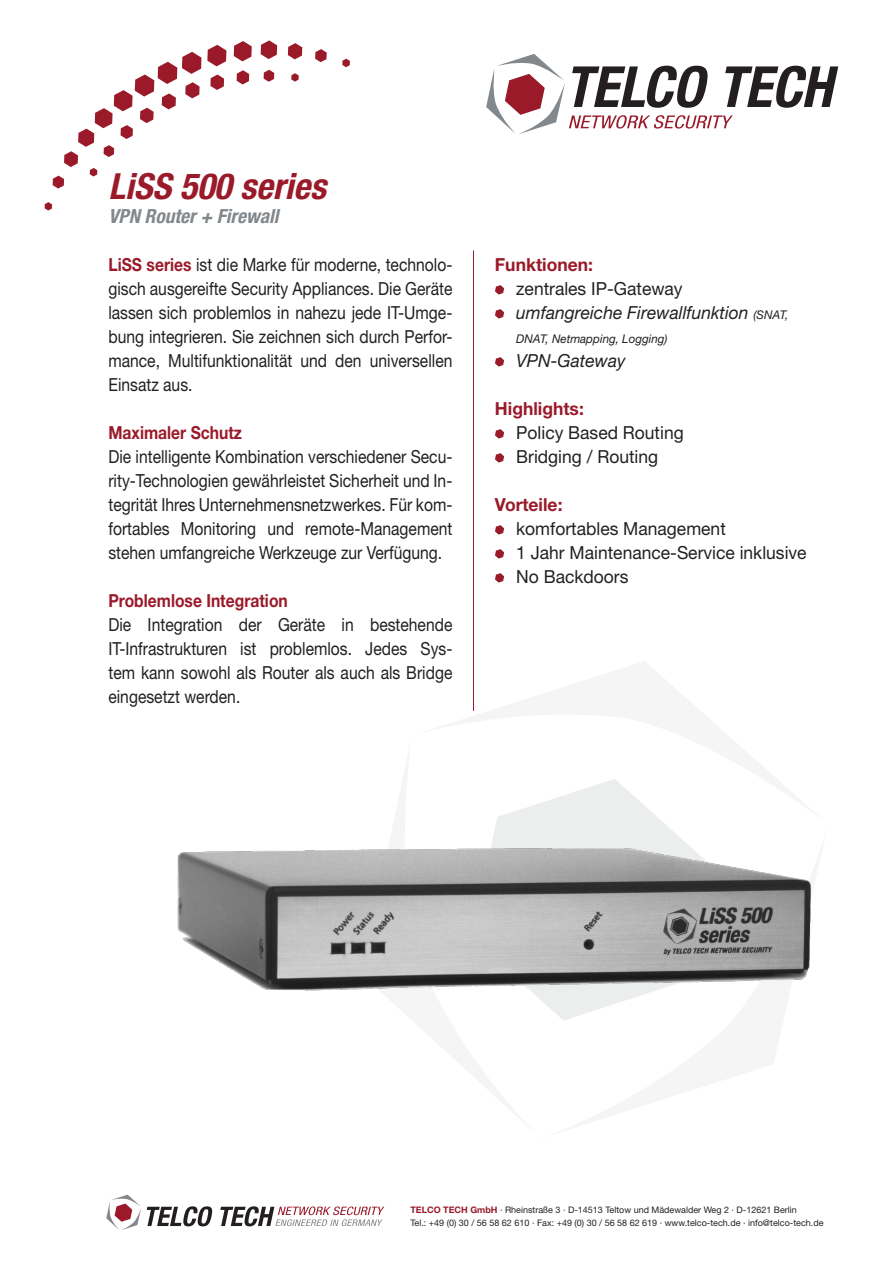
<style>
.page{position:relative;width:893px;height:1263px;background:#fff}
.page>*{position:absolute;margin:0;border:0;box-sizing:border-box;transform-origin:0 0}
.t1{font:italic 700 condensed 36px "Helvetica Neue LT Std";color:#9a1a2a}
.t2{font:italic 700 condensed 19.5px "Helvetica Neue LT Std";color:#83888c}
.t3{font:18px/24px "Helvetica Neue LT Std";color:#231f20;text-align:justify;scale:.87 1}
.t4{font:18px/24px "Helvetica Neue LT Std";color:#231f20}
.t5{font:italic 18px/24px "Helvetica Neue LT Std";color:#231f20}
.t6{font:700 18px "Helvetica Neue LT Std";color:#9a1a2a;scale:.87 1}
.t7{font:700 18px "Helvetica Neue LT Std";color:#9a1a2a}
.t8{font:italic 12px "Helvetica Neue LT Std";color:#231f20}
.t9{font:9px/12.6px "Helvetica Neue LT Std";color:#231f20}
.s1{font-weight:700;color:#9a1a2a}
.s2{font-style:normal}
.s3{font-size:12px}
</style>
<div class="page">
<svg style="left:497px;top:779px;width:163px;height:241px"></svg>
<svg style="left:495px;top:285px;width:9px;height:10px"></svg>
<svg style="left:495px;top:309px;width:9px;height:10px"></svg>
<svg style="left:495px;top:357px;width:9px;height:10px"></svg>
<svg style="left:495px;top:429px;width:9px;height:10px"></svg>
<svg style="left:495px;top:453px;width:9px;height:10px"></svg>
<svg style="left:495px;top:525px;width:9px;height:10px"></svg>
<svg style="left:495px;top:549px;width:9px;height:10px"></svg>
<svg style="left:495px;top:573px;width:9px;height:10px"></svg>
<svg style="left:106px;top:1195px;width:35px;height:35px"></svg>
<svg style="left:147px;top:1206px;width:66px;height:20px"></svg>
<svg style="left:220px;top:1206px;width:164px;height:20px"></svg>
<hr style="left:473px;top:250px;width:1px;height:461px;background:#9a1a2a">
<svg style="left:264px;top:70px;width:10px;height:12px"></svg>
<svg style="left:291px;top:73px;width:8px;height:9px"></svg>
<svg style="left:210px;top:75px;width:14px;height:15px"></svg>
<svg style="left:237px;top:70px;width:12px;height:14px"></svg>
<svg style="left:261px;top:40px;width:16px;height:19px"></svg>
<svg style="left:288px;top:43px;width:14px;height:16px"></svg>
<svg style="left:315px;top:49px;width:12px;height:13px"></svg>
<svg style="left:342px;top:59px;width:8px;height:8px"></svg>
<svg style="left:45px;top:202px;width:7px;height:9px"></svg>
<svg style="left:53px;top:52px;width:148px;height:137px"></svg>
<svg style="left:207px;top:45px;width:19px;height:21px"></svg>
<svg style="left:234px;top:41px;width:18px;height:20px"></svg>
<img style="left:177px;top:820px;width:634px;height:194px">
<svg style="left:486px;top:54px;width:352px;height:80px"></svg>
<h1 class="t1" style="left:108px;top:164px;width:219px">LiSS 500 series</h1>
<p class="t2" style="left:108px;top:204px;width:172px">VPN Router + Firewall</p>
<p class="t3" style="left:108px;top:252px;width:397px"><span class="s1">LiSS series</span> ist die Marke für moderne, technolo&shy;gisch ausgereifte Security Appliances. Die Geräte lassen sich problemlos in nahezu jede IT-Umge&shy;bung integrieren. Sie zeichnen sich durch Perfor&shy;mance, Multifunktionalität und den universellen Einsatz aus.</p>
<p class="t6" style="left:108px;top:421px;width:155px">Maximaler Schutz</p>
<p class="t3" style="left:108px;top:444px;width:397px">Die intelligente Kombination verschiedener Secu&shy;rity-Technologien gewährleistet Sicherheit und In&shy;tegrität Ihres Unternehmensnetzwerkes. Für kom&shy;fortables Monitoring und remote-Management stehen umfangreiche Werkzeuge zur Verfügung.</p>
<p class="t6" style="left:108px;top:589px;width:208px">Problemlose Integration</p>
<p class="t3" style="left:108px;top:612px;width:397px">Die Integration der Geräte in bestehende IT-Infrastrukturen ist problemlos. Jedes Sys&shy;tem kann sowohl als Router als auch als Bridge eingesetzt werden.</p>
<p class="t7" style="left:495px;top:253px;width:99px">Funktionen:</p>
<p class="t5" style="left:516px;top:276px;width:274px"><span class="s2">zentrales IP-Gateway </span>umfangreiche Firewallfunktion <span class="s3">(SNAT,</span></p>
<p class="t8" style="left:516px;top:331px;width:153px">DNAT, Netmapping, Logging)</p>
<p class="t5" style="left:516px;top:348px;width:111px">VPN-Gateway</p>
<p class="t7" style="left:495px;top:397px;width:90px">Highlights:</p>
<p class="t4" style="left:516px;top:420px;width:169px">Policy Based Routing<br>Bridging / Routing</p>
<p class="t7" style="left:495px;top:493px;width:69px">Vorteile:</p>
<p class="t4" style="left:516px;top:516px;width:292px">komfortables Management<br>1 Jahr Maintenance-Service inklusive<br>No Backdoors</p>
<p class="t9" style="left:410px;top:1204px;width:415px"><span class="s1">TELCO TECH GmbH</span> · Rheinstraße 3 · D-14513 Teltow und Mädewalder Weg 2 · D-12621 Berlin<br>Tel.: +49 (0) 30 / 56 58 62 610 · Fax: +49 (0) 30 / 56 58 62 619 · www.telco-tech.de · info@telco-tech.de</p>
</div>
